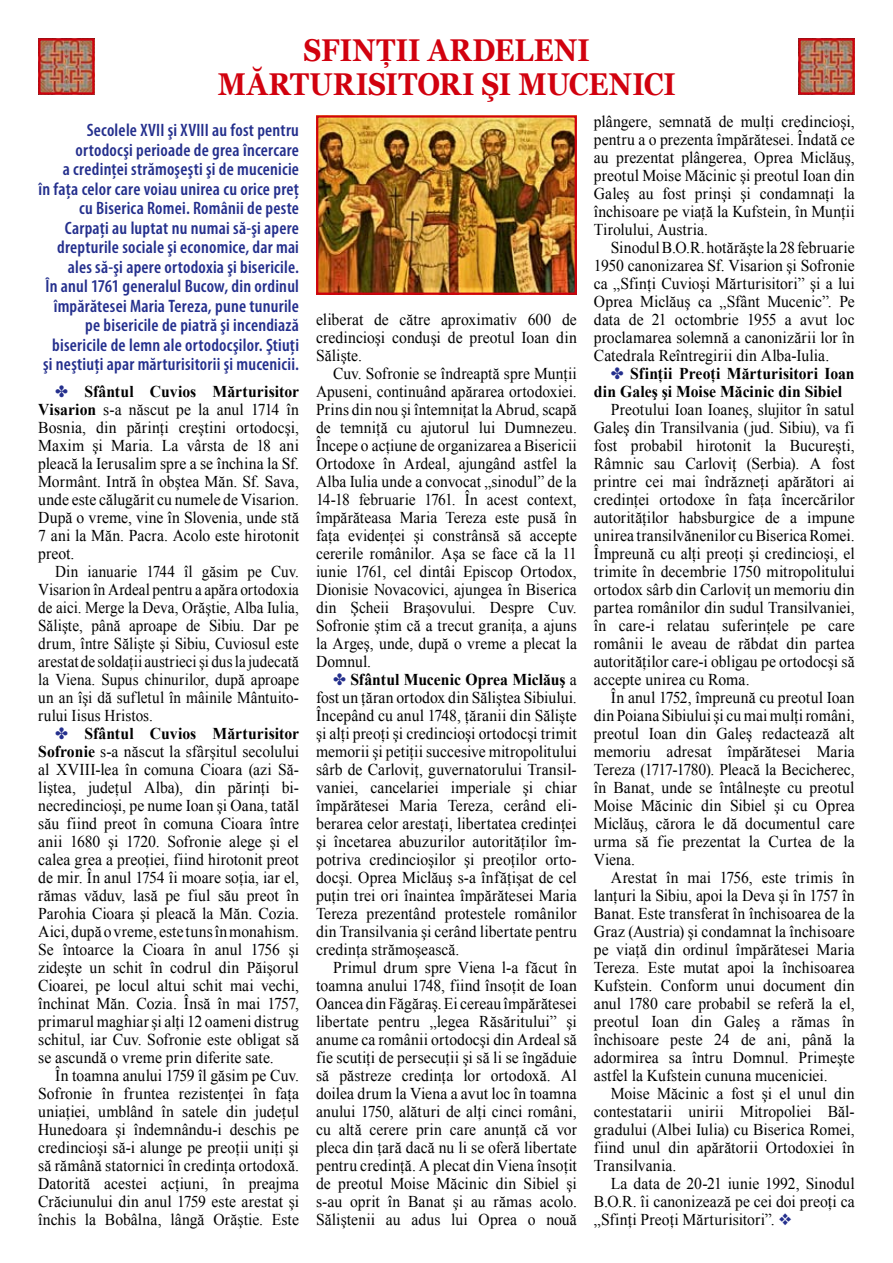
<style>
.page{position:relative;width:893px;height:1263px;background:#fff}
.page>*{position:absolute;margin:0;border:0;box-sizing:border-box;transform-origin:0 0}
.t1{font:700 31.5px "Georgia";letter-spacing:.01em;color:#d1010e;scale:.88 1}
.t2{font:600 condensed 18px/19.5px "Myriad Pro";letter-spacing:.015em;color:#242f8d;text-align:right}
.t3{font:16.5px/18px "Times New Roman";letter-spacing:.005em;color:#000;text-align:justify;scale:.95 1}
.t4{font:16.5px/18px "Times New Roman";letter-spacing:.005em;color:#000;text-align:justify;scale:.94 1}
.t5{font:16.5px/18px "Times New Roman";letter-spacing:.005em;color:#000;text-align:justify;scale:.92 1}
.t6{font:700 16.5px/18px "Times New Roman";color:#000;scale:.95 1}
.s1{color:#242f8d}
.s2{font-weight:700}
</style>
<div class="page">
<img style="left:41px;top:41px;width:51px;height:51px">
<div style="left:38px;top:38px;width:57px;height:57px;border:2px solid #d1010e"></div>
<img style="left:801px;top:41px;width:51px;height:51px">
<div style="left:798px;top:38px;width:57px;height:57px;border:2px solid #d1010e"></div>
<img style="left:319px;top:118px;width:255px;height:174px">
<div style="left:316px;top:115px;width:261px;height:180px;border:2px solid #d1010e"></div>
<h1 class="t1" style="left:304px;top:32px;width:191px">SFINŢII ARDE</h1>
<h1 class="t1" style="left:515px;top:32px;width:44px">LENI</h1>
<h1 class="t1" style="left:218px;top:66px;width:150px">MĂRTURISI</h1>
<h1 class="t1" style="left:398px;top:66px;width:44px">TORI</h1>
<h1 class="t1" style="left:482px;top:66px;width:220px">ŞI MUCENICI</h1>
<p class="t2" style="left:38px;top:120px;width:262px">Secolele XVII şi XVIII au fost pentru ortodocşi perioade de grea încercare<br>a credinţei strămoşeşti şi de mucenicie<br>în faţa celor care voiau unirea cu orice preţ cu Biserica Romei. Românii de peste Carpaţi au luptat nu numai să-şi apere drepturile sociale şi economice, dar mai ales să-şi apere ortodoxia şi bisericile.<br>În anul 1761 generalul Bucow, din ordinul împărătesei Maria Tereza, pune tunurile pe bisericile de piatră şi incendiază bisericile de lemn ale ortodocşilor. Ştiuţi<br>şi neştiuţi apar mărturisitorii şi mucenicii.</p>
<p class="t3" style="left:38px;top:382px;width:276px;text-indent:17px"><span class="s1">✤</span> <span class="s2">Sfântul Cuvios Mărturisitor Visarion</span> s-a născut pe la anul 1714 în Bosnia, din părinţi creştini ortodocşi, Maxim şi Maria. La vârsta de 18 ani pleacă la Ierusalim spre a se închina la Sf.<br>Mormânt. Intră în obştea Măn. Sf. Sava, unde este călugărit cu numele de Visarion.<br>După o vreme, vine în Slovenia, unde stă 7 ani la Măn. Pacra. Acolo este hirotonit preot.</p>
<p class="t5" style="left:38px;top:562px;width:285px;text-indent:17px">Din ianuarie 1744 îl găsim pe Cuv.<br>Visarion în Ardeal pentru a apăra ortodoxia de aici. Merge la Deva, Orăştie, Alba Iulia, Sălişte, până aproape de Sibiu. Dar pe drum, între Sălişte şi Sibiu, Cuviosul este arestat de soldaţii austrieci şi dus la judecată la Viena. Supus chinurilor, după aproape un an îşi dă sufletul în mâinile Mântuito&shy;rului Iisus Hristos.</p>
<p class="t3" style="left:38px;top:724px;width:276px;text-indent:17px"><span class="s1">✤</span> <span class="s2">Sfântul Cuvios Mărturisitor Sofronie</span> s-a născut la sfârşitul secolului al XVIII-lea în comuna Cioara (azi Să&shy;liştea, judeţul Alba), din părinţi bi&shy;necredincioşi, pe nume Ioan şi Oana, tatăl său fiind preot în comuna Cioara între anii 1680 şi 1720. Sofronie alege şi el calea grea a preoţiei, fiind hirotonit preot de mir. În anul 1754 îi moare soţia, iar el, rămas văduv, lasă pe fiul său preot în Parohia Cioara şi pleacă la Măn. Cozia.<br>Aici, după o vreme, este tuns în monahism.<br>Se întoarce la Cioara în anul 1756 şi zideşte un schit în codrul din Păişorul Cioarei, pe locul altui schit mai vechi, închinat Măn. Cozia. Însă în mai 1757, primarul maghiar şi alţi 12 oameni distrug schitul, iar Cuv. Sofronie este obligat să se ascundă o vreme prin diferite sate.</p>
<p class="t3" style="left:38px;top:1066px;width:276px;text-indent:17px">În toamna anului 1759 îl găsim pe Cuv.<br>Sofronie în fruntea rezistenţei în faţa uniaţiei, umblând în satele din judeţul Hunedoara şi îndemnându-i deschis pe credincioşi să-i alunge pe preoţii uniţi şi să rămână statornici în credinţa ortodoxă.<br>Datorită acestei acţiuni, în preajma Crăciunului din anul 1759 este arestat şi închis la Bobâlna, lângă Orăştie. Este</p>
<p class="t3" style="left:316px;top:310px;width:276px">eliberat de către aproximativ 600 de credincioşi conduşi de preotul Ioan din Sălişte.</p>
<p class="t4" style="left:316px;top:364px;width:279px;text-indent:17px">Cuv. Sofronie se îndreaptă spre Munţii Apuseni, continuând apărarea ortodoxiei.<br>Prins din nou şi întemniţat la Abrud, scapă de temniţă cu ajutorul lui Dumnezeu.<br>Începe o acţiune de organizarea a Bisericii Ortodoxe în Ardeal, ajungând astfel la Alba Iulia unde a convocat „sinodul” de la 14-18 februarie 1761. În acest context, împărăteasa Maria Tereza este pusă în faţa evidenţei şi constrânsă să accepte cererile românilor. Aşa se face că la 11 iunie 1761, cel dintâi Episcop Ortodox, Dionisie Novacovici, ajungea în Biserica din Şcheii Braşovului. Despre Cuv.<br>Sofronie ştim că a trecut graniţa, a ajuns la Argeş, unde, după o vreme a plecat la Domnul.</p>
<p class="t3" style="left:316px;top:670px;width:276px;text-indent:17px"><span class="s1">✤</span> <span class="s2">Sfântul Mucenic Oprea Miclăuş</span> a fost un ţăran ortodox din Săliştea Sibiului.<br>Începând cu anul 1748, ţăranii din Sălişte şi alţi preoţi şi credincioşi ortodocşi trimit memorii şi petiţii succesive mitropolitului sârb de Carloviţ, guvernatorului Transil&shy;vaniei, cancelariei imperiale şi chiar împărătesei Maria Tereza, cerând eli&shy;berarea celor arestaţi, libertatea credinţei şi încetarea abuzurilor autorităţilor îm&shy;potriva credincioşilor şi preoţilor orto&shy;docşi. Oprea Miclăuş s-a înfăţişat de cel puţin trei ori înaintea împărătesei Maria Tereza prezentând protestele românilor din Transilvania şi cerând libertate pentru credinţa strămoşească.</p>
<p class="t3" style="left:316px;top:958px;width:276px;text-indent:17px">Primul drum spre Viena l-a făcut în toamna anului 1748, fiind însoţit de Ioan Oancea din Făgăraş. Ei cereau împărătesei libertate pentru „legea Răsăritului” şi anume ca românii ortodocşi din Ardeal să fie scutiţi de persecuţii şi să li se îngăduie să păstreze credinţa lor ortodoxă. Al doilea drum la Viena a avut loc în toamna anului 1750, alături de alţi cinci români, cu altă cerere prin care anunţă că vor pleca din ţară dacă nu li se oferă libertate pentru credinţă. A plecat din Viena însoţit de preotul Moise Măcinic din Sibiel şi s‑au oprit în Banat şi au rămas acolo.<br>Săliştenii au adus lui Oprea o nouă</p>
<p class="t3" style="left:594px;top:112px;width:276px">plângere, semnată de mulţi credincioşi, pentru a o prezenta împărătesei. Îndată ce au prezentat plângerea, Oprea Miclăuş, preotul Moise Măcinic şi preotul Ioan din Galeş au fost prinşi şi condamnaţi la închisoare pe viaţă la Kufstein, în Munţii Tirolului, Austria.</p>
<p class="t3" style="left:594px;top:238px;width:276px;text-indent:17px">Sinodul B.O.R. hotărăşte la 28 februarie 1950 canonizarea Sf. Visarion şi Sofronie ca „Sfinţi Cuvioşi Mărturisitori” şi a lui Oprea Miclăuş ca „Sfânt Mucenic”. Pe data de 21 octombrie 1955 a avut loc proclamarea solemnă a canonizării lor în Catedrala Reîntregirii din Alba-Iulia.</p>
<p class="t6" style="left:594px;top:364px;width:276px;text-indent:17px"><span class="s1">✤</span> Sfinţii Preoţi Mărturisitori Ioan din Galeş şi Moise Măcinic din Sibiel</p>
<p class="t3" style="left:594px;top:400px;width:276px;text-indent:17px">Preotului Ioan Ioaneş, slujitor în satul Galeş din Transilvania (jud. Sibiu), va fi fost probabil hirotonit la Bucureşti, Râmnic sau Carloviţ (Serbia). A fost printre cei mai îndrăzneţi apărători ai credinţei ortodoxe în faţa încercărilor autorităţilor habsburgice de a impune unirea transilvănenilor cu Biserica Romei.<br>Împreună cu alţi preoţi şi credincioşi, el trimite în decembrie 1750 mitropolitului ortodox sârb din Carloviţ un memoriu din partea românilor din sudul Transilvaniei, în care-i relatau suferinţele pe care românii le aveau de răbdat din partea autorităţilor care-i obligau pe ortodocşi să accepte unirea cu Roma.</p>
<p class="t3" style="left:594px;top:688px;width:276px;text-indent:17px">În anul 1752, împreună cu preotul Ioan din Poiana Sibiului şi cu mai mulţi români, preotul Ioan din Galeş redactează alt memoriu adresat împărătesei Maria Tereza (1717-1780). Pleacă la Becicherec, în Banat, unde se întâlneşte cu preotul Moise Măcinic din Sibiel şi cu Oprea Miclăuş, cărora le dă documentul care urma să fie prezentat la Curtea de la Viena.</p>
<p class="t3" style="left:594px;top:868px;width:276px;text-indent:17px">Arestat în mai 1756, este trimis în lanţuri la Sibiu, apoi la Deva şi în 1757 în Banat. Este transferat în închisoarea de la Graz (Austria) şi condamnat la închisoare pe viaţă din ordinul împărătesei Maria Tereza. Este mutat apoi la închisoarea Kufstein. Conform unui document din anul 1780 care probabil se referă la el, preotul Ioan din Galeş a rămas în închisoare peste 24 de ani, până la adormirea sa întru Domnul. Primeşte astfel la Kufstein cununa muceniciei.</p>
<p class="t3" style="left:594px;top:1084px;width:276px;text-indent:17px">Moise Măcinic a fost şi el unul din contestatarii unirii Mitropoliei Băl&shy;gradului (Albei Iulia) cu Biserica Romei, fiind unul din apărătorii Ortodoxiei în Transilvania.</p>
<p class="t3" style="left:594px;top:1174px;width:276px;text-indent:17px">La data de 20-21 iunie 1992, Sinodul B.O.R. îi canonizează pe cei doi preoţi ca „Sfinţi Preoţi Mărturisitori”. <span class="s1">❖</span></p>
</div>
